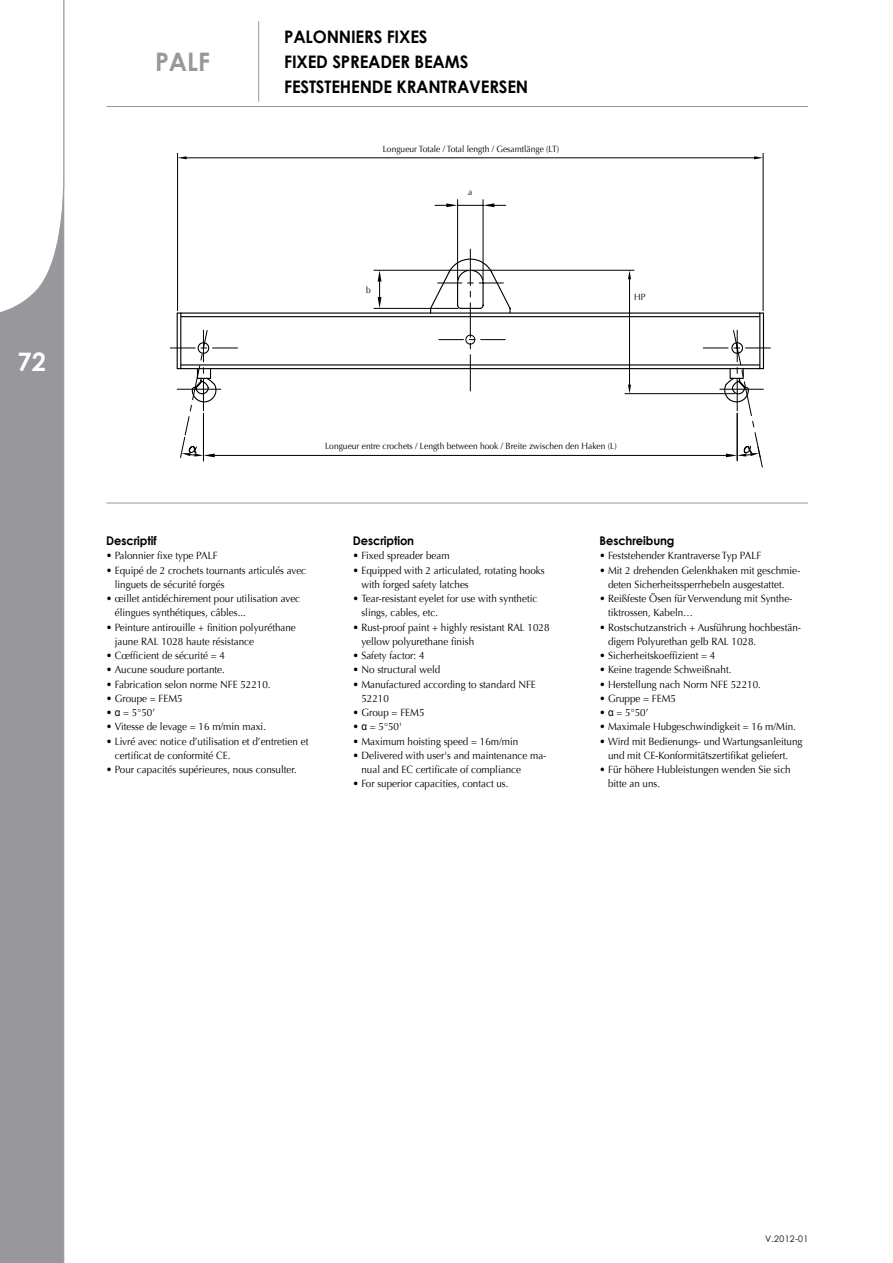
<style>
.page{position:relative;width:893px;height:1263px;background:#fff}
.page>*{position:absolute;margin:0;border:0;box-sizing:border-box;transform-origin:0 0}
.t1{font:700 25.5px "Century Gothic";color:#97979c}
.t2{font:700 25.5px "Century Gothic";color:#fff}
.t3{font:700 17.25px/25.2px "Century Gothic";letter-spacing:-.01em;color:#000}
.t4{font:700 12px "Century Gothic";letter-spacing:-.01em;color:#000;scale:.96 1}
.t5{font:10.5px/14.2px "Optima";color:#000;scale:.94 1}
.t6{font:9px "Optima";color:#000;scale:.94 1}
.t7{font:9px "Century Gothic";letter-spacing:.04em;color:#000}
.s1{font-family:"Arial"}
</style>
<div class="page">
<div style="left:0;top:318px;width:64px;height:945px;background:#97979c"></div>
<svg style="left:0;top:0;width:64px;height:318px"></svg>
<hr style="left:629px;top:279px;width:1px;height:106px;background:#000">
<hr style="left:473px;top:270px;width:161px;height:1px;background:#000">
<hr style="left:625px;top:393px;width:110px;height:1px;background:#000">
<svg style="left:628px;top:385px;width:3px;height:9px"></svg>
<svg style="left:628px;top:270px;width:3px;height:9px"></svg>
<hr style="left:187px;top:158px;width:567px;height:1px;background:#000">
<hr style="left:763px;top:153px;width:1px;height:158px;background:#000">
<hr style="left:177px;top:153px;width:1px;height:158px;background:#000">
<svg style="left:178px;top:156px;width:9px;height:3px"></svg>
<svg style="left:754px;top:156px;width:9px;height:3px"></svg>
<hr style="left:215px;top:455px;width:511px;height:1px;background:#000">
<hr style="left:203px;top:414px;width:1px;height:47px;background:#000">
<hr style="left:178px;top:312px;width:585px;height:2px;background:#000">
<hr style="left:178px;top:368px;width:585px;height:1px;background:#000">
<hr style="left:181px;top:364px;width:578px;height:1px;background:#000">
<hr style="left:181px;top:316px;width:578px;height:1px;background:#000">
<svg style="left:170px;top:311px;width:68px;height:149px"></svg>
<hr style="left:374px;top:270px;width:93px;height:1px;background:#000">
<hr style="left:374px;top:308px;width:84px;height:1px;background:#000">
<svg style="left:378px;top:270px;width:3px;height:38px"></svg>
<hr style="left:483px;top:200px;width:1px;height:80px;background:#000">
<hr style="left:457px;top:200px;width:1px;height:80px;background:#000">
<svg style="left:435px;top:203px;width:71px;height:4px"></svg>
<hr style="left:470px;top:249px;width:1px;height:36px;background:#000">
<hr style="left:470px;top:303px;width:1px;height:34px;background:#000">
<hr style="left:470px;top:355px;width:1px;height:36px;background:#000">
<svg style="left:429px;top:258px;width:83px;height:56px"></svg>
<svg style="left:703px;top:311px;width:68px;height:156px"></svg>
<svg style="left:481px;top:339px;width:24px;height:1px"></svg>
<svg style="left:439px;top:335px;width:36px;height:14px"></svg>
<hr style="left:258px;top:21px;width:1px;height:81px;background:#97979c">
<hr style="left:106px;top:106px;width:702px;height:1px;background:#97979c">
<hr style="left:106px;top:503px;width:702px;height:1px;background:#97979c">
<h1 class="t2" style="left:18px;top:342px;width:30px">72</h1>
<h1 class="t1" style="left:155px;top:42px;width:56px">PALF</h1>
<h2 class="t3" style="left:284px;top:23px;width:246px">PALONNIERS FIXES<br>FIXED SPREADER BEAMS<br>FESTSTEHENDE KRANTRAVERSEN</h2>
<p class="t6" style="left:383px;top:143px;width:189px">Longueur Totale / Total length / Gesamtlänge (LT)</p>
<p class="t6" style="left:366px;top:285px;width:7px">b</p>
<p class="t6" style="left:468px;top:187px;width:6px">a</p>
<p class="t6" style="left:634px;top:292px;width:14px">HP</p>
<p class="t6" style="left:325px;top:441px;width:312px">Longueur entre crochets / Length between hook / Breite zwischen den Haken (L)</p>
<p class="t4" style="left:106px;top:531px;width:54px">DESCRIPTIF</p>
<p class="t5" style="left:106px;top:549px;width:120px">• Palonnier fixe type PALF</p>
<p class="t5" style="left:115px;top:563px;width:205px;text-indent:-9px">• Equipé de 2 crochets tournants articulés avec linguets de sécurité forgés</p>
<p class="t5" style="left:115px;top:591px;width:199px;text-indent:-9px">• œillet antidéchirement pour utilisation avec élingues synthétiques, câbles...</p>
<p class="t5" style="left:115px;top:620px;width:194px;text-indent:-9px">• Peinture antirouille + finition polyuréthane jaune RAL 1028 haute résistance</p>
<p class="t5" style="left:106px;top:648px;width:128px">• Cœfficient de sécurité = 4</p>
<p class="t5" style="left:106px;top:663px;width:128px">• Aucune soudure portante.</p>
<p class="t5" style="left:106px;top:677px;width:176px">• Fabrication selon norme NFE 52210.</p>
<p class="t5" style="left:106px;top:691px;width:83px">• Groupe = FEM5</p>
<p class="t5" style="left:106px;top:705px;width:53px">• <span class="s1">α</span> = 5°50’</p>
<p class="t5" style="left:106px;top:720px;width:171px">• Vitesse de levage = 16 m/min maxi.</p>
<p class="t5" style="left:115px;top:734px;width:207px;text-indent:-9px">• Livré avec notice d’utilisation et d’entretien et certificat de conformité CE.</p>
<p class="t5" style="left:106px;top:762px;width:204px">• Pour capacités supérieures, nous consulter.</p>
<p class="t4" style="left:353px;top:531px;width:65px">DESCRIPTION</p>
<p class="t5" style="left:353px;top:549px;width:104px">• Fixed spreader beam</p>
<p class="t5" style="left:361px;top:563px;width:196px;text-indent:-9px">• Equipped with 2 articulated, rotating hooks with forged safety latches</p>
<p class="t5" style="left:361px;top:591px;width:189px;text-indent:-9px">• Tear-resistant eyelet for use with synthetic slings, cables, etc.</p>
<p class="t5" style="left:361px;top:620px;width:202px;text-indent:-9px">• Rust-proof paint + highly resistant RAL 1028 yellow polyurethane finish</p>
<p class="t5" style="left:353px;top:648px;width:78px">• Safety factor: 4</p>
<p class="t5" style="left:353px;top:663px;width:94px">• No structural weld</p>
<p class="t5" style="left:361px;top:677px;width:187px;text-indent:-9px">• Manufactured according to standard NFE<br>52210</p>
<p class="t5" style="left:353px;top:705px;width:78px">• Group = FEM5</p>
<p class="t5" style="left:353px;top:720px;width:53px">• <span class="s1">α</span> = 5°50'</p>
<p class="t5" style="left:353px;top:734px;width:177px">• Maximum hoisting speed = 16m/min</p>
<p class="t5" style="left:361px;top:748px;width:198px;text-indent:-9px">• Delivered with user's and maintenance ma&shy;nual and EC certificate of compliance</p>
<p class="t5" style="left:353px;top:777px;width:167px">• For superior capacities, contact us.</p>
<p class="t4" style="left:600px;top:531px;width:80px">BESCHREIBUNG</p>
<p class="t5" style="left:600px;top:549px;width:174px">• Feststehender Krantraverse Typ PALF</p>
<p class="t5" style="left:608px;top:563px;width:206px;text-indent:-9px">• Mit 2 drehenden Gelenkhaken mit geschmie&shy;deten Sicherheitssperrhebeln ausgestattet.</p>
<p class="t5" style="left:608px;top:591px;width:198px;text-indent:-9px">• Reißfeste Ösen für Verwendung mit Synthe&shy;tiktrossen, Kabeln…</p>
<p class="t5" style="left:608px;top:620px;width:207px;text-indent:-9px">• Rostschutzanstrich + Ausführung hochbestän&shy;digem Polyurethan gelb RAL 1028.</p>
<p class="t5" style="left:600px;top:648px;width:125px">• Sicherheitskoeffizient = 4</p>
<p class="t5" style="left:600px;top:663px;width:142px">• Keine tragende Schweißnaht.</p>
<p class="t5" style="left:600px;top:677px;width:173px">• Herstellung nach Norm NFE 52210.</p>
<p class="t5" style="left:600px;top:691px;width:83px">• Gruppe = FEM5</p>
<p class="t5" style="left:600px;top:705px;width:53px">• <span class="s1">α</span> = 5°50’</p>
<p class="t5" style="left:600px;top:720px;width:210px">• Maximale Hubgeschwindigkeit = 16 m/Min.</p>
<p class="t5" style="left:600px;top:734px;width:217px;text-align:center">• Wird mit Bedienungs- und Wartungsanleitung und mit CE-Konformitätszertifikat geliefert.</p>
<p class="t5" style="left:608px;top:762px;width:196px;text-indent:-9px">• Für höhere Hubleistungen wenden Sie sich bitte an uns.</p>
<p class="t7" style="left:765px;top:1232px;width:45px">v.2012-01</p>
</div>
